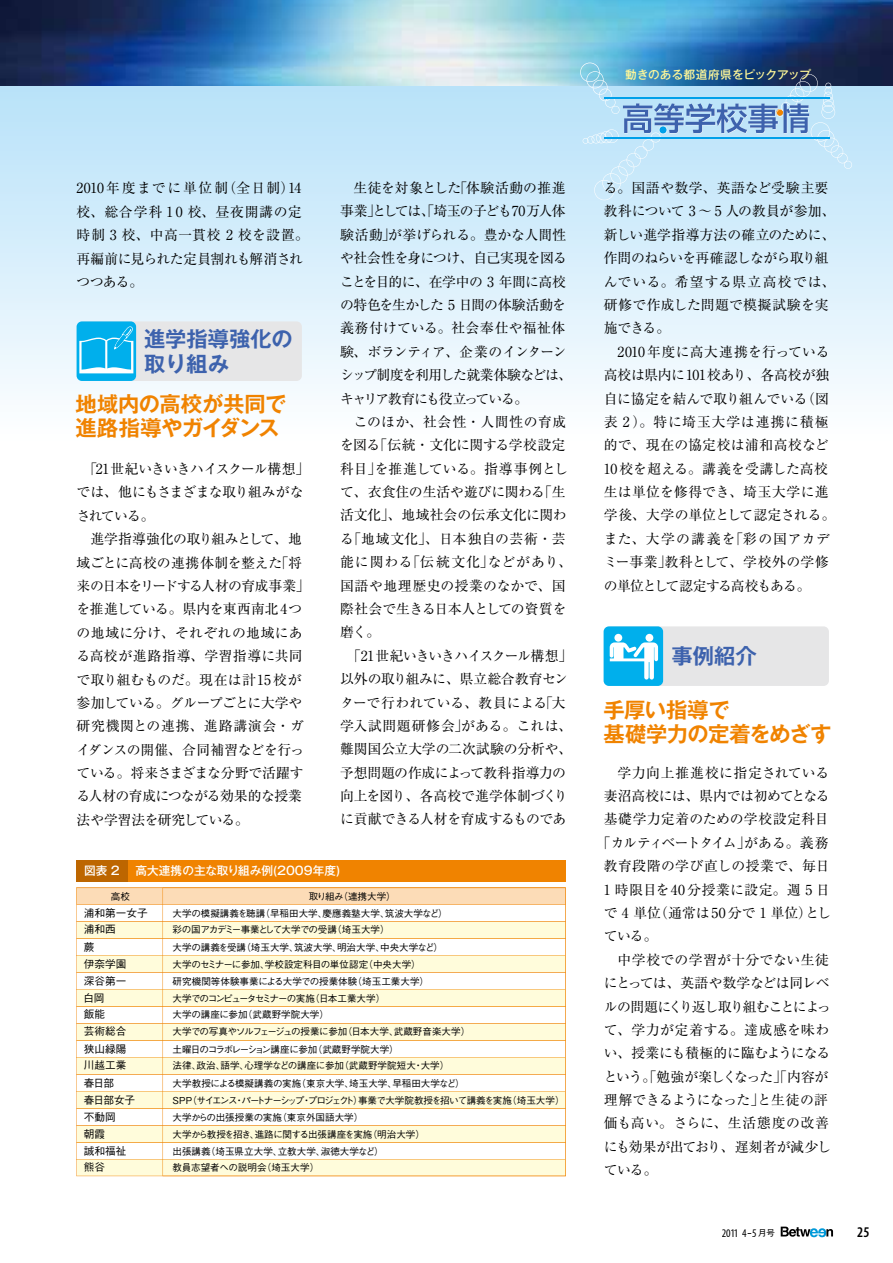
<style>
.page{position:relative;width:893px;height:1263px;background:#fff}
.page>*{position:absolute;margin:0;border:0;box-sizing:border-box;transform-origin:0 0}
.t1{font:700 21.3px/24.5px "Gothic MB101 Pro De";letter-spacing:-.02em;color:#f08300}
.t2{font:700 21.3px/24.5px "Gothic MB101 Pro De";color:#3d62ad}
.t3{font:600 condensed 14.85px "Myriad Pro";color:#000}
.t4{font:13.8px/23.4px "Ryumin Pro";letter-spacing:-.01em;color:#000}
.t5{font:13.8px/23.4px "Ryumin Pro";letter-spacing:.01em;color:#000}
.t6{font:13.8px/23.4px "Ryumin Pro";letter-spacing:.025em;color:#000}
.t7{font:13.8px "Ryumin Pro";letter-spacing:.04em;color:#000}
.t8{font:13.8px "Ryumin Pro";letter-spacing:.035em;color:#000}
.t9{font:13.8px "Ryumin Pro";letter-spacing:-.07em;color:#000}
.t10{font:13.8px "Ryumin Pro";letter-spacing:-.09em;color:#000}
.t11{font:13.8px "Ryumin Pro";letter-spacing:-.075em;color:#000}
.t12{font:13.8px "Ryumin Pro";letter-spacing:-.03em;color:#000}
.t13{font:13.8px "Ryumin Pro";letter-spacing:.03em;color:#000}
.t14{font:13.8px "Ryumin Pro";letter-spacing:.02em;color:#000}
.t15{font:500 11.7px "Gothic MB101 Pro";color:#fff}
.t16{font:500 11.7px "Gothic MB101 Pro";letter-spacing:-.005em;color:#fff798}
.t17{font:condensed 11.7px "Myriad Pro";color:#000}
.t18{font:500 10.65px/17px "Gothic BBB Pro";color:#000}
.t19{font:500 9.6px/17px "Gothic BBB Pro";color:#000}
.t20{font:500 9.6px "Gothic BBB Pro";letter-spacing:-.025em;color:#000}
.s1{font-family:"Hira Kaku Pro W3";font-stretch:normal}
.s2{font-family:"Gothic MB101 Pro";font-stretch:normal;font-size:8.55px}
</style>
<div class="page">
<svg style="left:0;top:85px;width:893px;height:308px;background:#d6edfb"></svg>
<svg style="left:781px;top:1226px;width:52px;height:11px"></svg>
<div style="left:79px;top:321px;width:223px;height:60px;background:#e6e6e7;border-radius:5px"></div>
<div style="left:77px;top:321px;width:59px;height:60px;background:#00afec;border-radius:5px"></div>
<svg style="left:79px;top:326px;width:54px;height:47px"></svg>
<div style="left:606px;top:626px;width:223px;height:60px;background:#e6e6e7;border-radius:5px"></div>
<div style="left:604px;top:626px;width:59px;height:60px;background:#00afec;border-radius:5px"></div>
<svg style="left:610px;top:634px;width:48px;height:45px"></svg>
<img style="left:0;top:0;width:893px;height:85px">
<svg style="left:580px;top:63px;width:272px;height:137px;background:#9fc6e2"></svg>
<hr style="left:604px;top:98px;width:225px;height:1px;background:#00a0e9">
<hr style="left:604px;top:138px;width:225px;height:1px;background:#00a0e9">
<svg style="left:76px;top:887px;width:490px;height:289px"></svg>
<svg style="left:163px;top:888px;width:403px;height:288px"></svg>
<div style="left:77px;top:860px;width:488px;height:21px;background:#f08300"></div>
<div style="left:77px;top:860px;width:51px;height:21px;background:#bd6600"></div>
<p class="t16" style="left:625px;top:65px;width:188px">動きのある都道府県をピックアップ</p>
<p class="t6" style="left:77px;top:176px;width:234px">2010年度までに単位制（全日制）14校、総合学科 10 校、昼夜開講の定時制 3 校、中高一貫校 2 校を設置。再編前に見られた定員割れも解消されつつある。</p>
<p class="t2" style="left:144px;top:324px;width:150px">進学指導強化の取り組み</p>
<p class="t1" style="left:75px;top:389px;width:212px">地域内の高校が共同で進路指導やガイダンス</p>
<p class="t4" style="left:77px;top:456px;width:229px">　｢21世紀いきいきハイスクール構想｣では、他にもさまざまな取り組みがなされている。<br>　進学指導強化の取り組みとして、地域ごとに高校の連携体制を整えた｢将来の日本をリードする人材の育成事業｣を推進している。県内を東西南北4つの地域に分け、それぞれの地域にある高校が進路指導、学習指導に共同で取り組むものだ。現在は計15校が参加している。グループごとに大学や研究機関との連携、進路講演会・ガイダンスの開催、合同補習などを行っている。将来さまざまな分野で活躍する人材の育成につながる効果的な授業法や学習法を研究している。</p>
<p class="t4" style="left:340px;top:175px;width:234px">　生徒を対象とした｢体験活動の推進事業｣としては、｢埼玉の子ども70万人体験活動｣が挙げられる。豊かな人間性や社会性を身につけ、自己実現を図ることを目的に、在学中の 3 年間に高校の特色を生かした 5 日間の体験活動を義務付けている。社会奉仕や福祉体験、ボランティア、企業のインターンシップ制度を利用した就業体験などは、キャリア教育にも役立っている。<br>　このほか、社会性・人間性の育成を図る「伝統・文化に関する学校設定科目」を推進している。指導事例として、衣食住の生活や遊びに関わる「生活文化」、地域社会の伝承文化に関わる「地域文化」、日本独自の芸術・芸能に関わる「伝統文化」などがあり、国語や地理歴史の授業のなかで、国際社会で生きる日本人としての資質を磨く。　<br>　「21世紀いきいきハイスクール構想」以外の取り組みに、県立総合教育センターで行われている、教員による｢大学入試問題研修会｣がある。これは、難関国公立大学の二次試験の分析や、予想問題の作成によって教科指導力の向上を図り、各高校で進学体制づくりに貢献できる人材を育成するものであ</p>
<p class="t15" style="left:84px;top:861px;width:37px">図表 2</p>
<p class="t15" style="left:136px;top:861px;width:206px">高大連携の主な取り組み例(2009年度)</p>
<p class="t19" style="left:111px;top:887px;width:21px">高校</p>
<p class="t18" style="left:83px;top:903px;width:76px">浦和第一女子　浦和西<br>蕨　<br>伊奈学園<br>深谷第一<br>白岡<br>飯能<br>芸術総合<br>狭山緑陽　</p>
<p class="t18" style="left:84px;top:1055px;width:55px">川越工業春日部<br>春日部女子不動岡　朝霞<br>誠和福祉　熊谷　</p>
<p class="t20" style="left:309px;top:889px;width:89px">取り組み（連携大学）</p>
<p class="t19" style="left:173px;top:903px;width:299px">大学の模擬講義を聴講（早稲田大学、慶應義塾大学、筑波大学など）<br>彩の国アカデミー事業として大学での受講（埼玉大学）<br>大学の講義を受講（埼玉大学、筑波大学、明治大学、中央大学など）　<br>大学のセミナーに参加、学校設定科目の単位認定（中央大学）<br>研究機関等体験事業による大学での授業体験（埼玉工業大学）<br>大学でのコンピュータセミナーの実施（日本工業大学）<br>大学の講座に参加（武蔵野学院大学）<br>大学での写真やソルフェージュの授業に参加（日本大学、武蔵野音楽大学）土曜日のコラボレーション講座に参加（武蔵野学院大学）　</p>
<p class="t19" style="left:173px;top:1056px;width:394px">法律、政治、語学、心理学などの講座に参加（武蔵野学院短大・大学）<br>大学教授による模擬講義の実施（東京大学、埼玉大学、早稲田大学など）<br>SPP（サイエンス・パートナーシップ・プロジェクト）事業で大学院教授を招いて講義を実施（埼玉大学）大学からの出張授業の実施（東京外国語大学）</p>
<p class="t19" style="left:173px;top:1124px;width:254px">大学から教授を招き、進路に関する出張講座を実施（明治大学）出張講義（埼玉県立大学、立教大学、淑徳大学など）　<br>教員志望者への説明会（埼玉大学）</p>
<p class="t5" style="left:604px;top:175px;width:233px">る。国語や数学、英語など受験主要教科について 3 ～ 5 人の教員が参加、新しい進学指導方法の確立のために、作問のねらいを再確認しながら取り組んでいる。希望する県立高校では、研修で作成した問題で模擬試験を実施できる。<br>　2010年度に高大連携を行っている高校は県内に101校あり、各高校が独自に協定を結んで取り組んでいる（図表 2 ）。特に埼玉大学は連携に積極的で、現在の協定校は浦和高校など<br>10校を超える。講義を受講した高校生は単位を修得でき、埼玉大学に進学後、大学の単位として認定される。また、大学の講義を「彩の国アカデミー事業」教科として、学校外の学修の単位として認定する高校もある。</p>
<p class="t2" style="left:672px;top:640px;width:87px">事例紹介</p>
<p class="t1" style="left:603px;top:695px;width:230px">手厚い指導で<br>基礎学力の定着をめざす</p>
<p class="t6" style="left:604px;top:760px;width:227px">　学力向上推進校に指定されている</p>
<p class="t12" style="left:604px;top:785px;width:227px">妻沼高校には、県内では初めてとなる</p>
<p class="t13" style="left:604px;top:808px;width:226px">基礎学力定着のための学校設定科目</p>
<p class="t10" style="left:597px;top:832px;width:233px">「カルティベートタイム」がある。義務</p>
<p class="t8" style="left:604px;top:855px;width:227px">教育段階の学び直しの授業で、毎日</p>
<p class="t7" style="left:604px;top:878px;width:228px">1 時限目を40分授業に設定。週 5 日</p>
<p class="t5" style="left:604px;top:900px;width:229px">で 4 単位（通常は50分で 1 単位）とし</p>
<p class="t4" style="left:604px;top:923px;width:55px">ている。</p>
<p class="t14" style="left:604px;top:949px;width:227px">　中学校での学習が十分でない生徒</p>
<p class="t4" style="left:604px;top:970px;width:227px">にとっては、英語や数学などは同レベ</p>
<p class="t11" style="left:604px;top:995px;width:229px">ルの問題にくり返し取り組むことによっ</p>
<p class="t8" style="left:604px;top:1019px;width:227px">て、学力が定着する。達成感を味わ</p>
<p class="t4" style="left:604px;top:1040px;width:228px">い、授業にも積極的に臨むようになる</p>
<p class="t9" style="left:604px;top:1066px;width:226px">という。「勉強が楽しくなった」「内容が</p>
<p class="t4" style="left:604px;top:1087px;width:226px">理解できるようになった」と生徒の評</p>
<p class="t7" style="left:604px;top:1112px;width:227px">価も高い。さらに、生活態度の改善</p>
<p class="t4" style="left:604px;top:1134px;width:229px">にも効果が出ており、遅刻者が減少し</p>
<p class="t4" style="left:604px;top:1157px;width:55px">ている。</p>
<p class="t17" style="left:722px;top:1225px;width:55px">2011 4<span class="s1">-</span>5 <span class="s2">月号</span></p>
<p class="t3" style="left:857px;top:1223px;width:14px">25</p>
</div>
